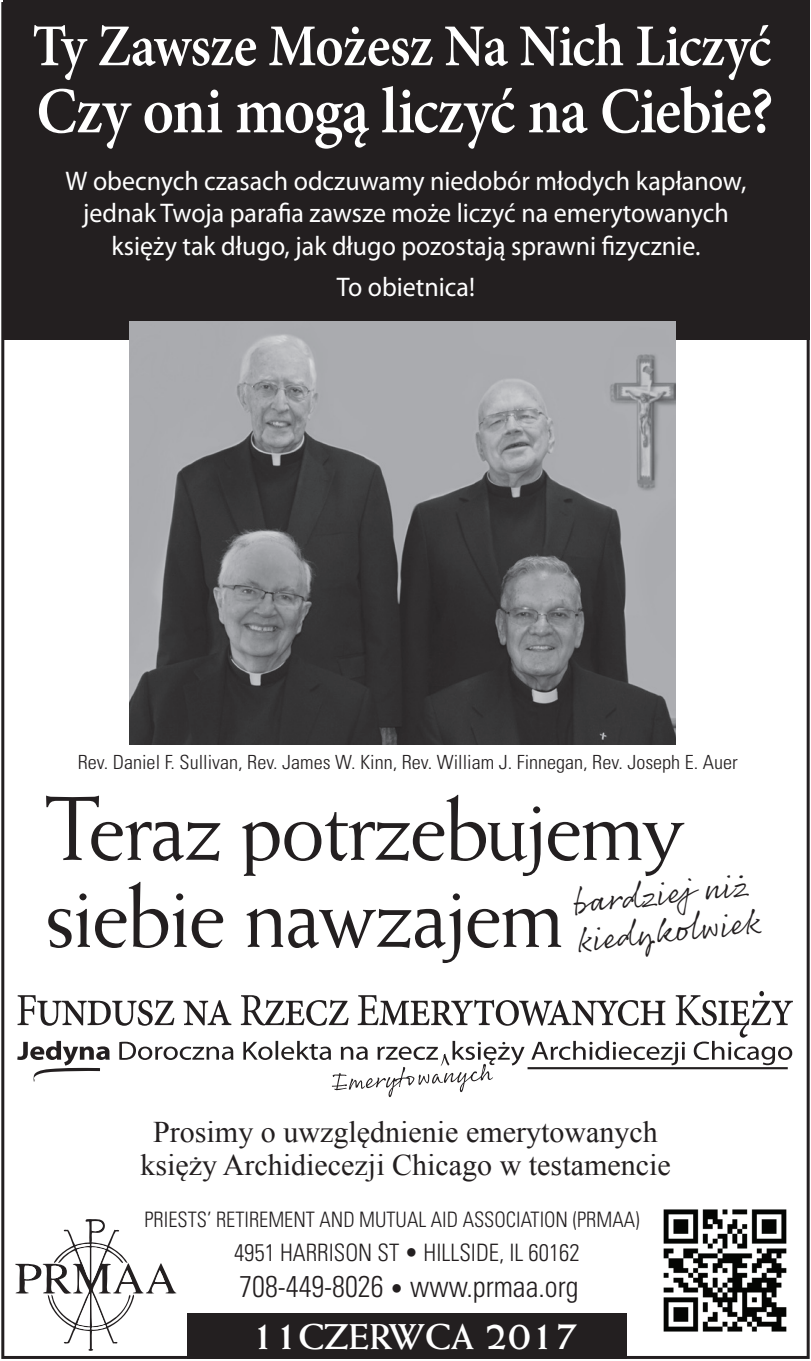
<style>
.page{position:relative;width:811px;height:1361px;background:#fff}
.page>*{position:absolute;margin:0;border:0;box-sizing:border-box;transform-origin:0 0}
.t1{font:90.6px/87px "Weiss";letter-spacing:-.03em;color:#231f20;scale:.94 1}
.t2{font:700 36px "Weiss";color:#fff}
.t3{font:34.8px/37.8px "Rollerscript Smooth";color:#231f20}
.t4{font:30px/33px "Times New Roman";color:#231f20;text-align:center}
.t5{font:300 condensed 30px "Univers";color:#231f20;scale:.96 1}
.t6{font:27px/32.4px "Myriad Pro";color:#fff;text-align:center;scale:.96 1}
.t7{font:300 condensed 24px "Univers";color:#231f20;scale:.96 1}
.t8{font:300 condensed 21.3px "Univers";color:#231f20;scale:.96 1}
.t9{font:300 condensed 19.5px "Univers";color:#231f20;scale:1.04 1}
.s1{font-size:24px}
.s2{font-size:42px}
</style>
<div class="page">
<div style="left:3px;top:0;width:806px;height:339px;background:#231f20"></div>
<img style="left:129px;top:321px;width:546px;height:423px">
<svg style="left:15px;top:1219px;width:162px;height:132px"></svg>
<div style="left:187px;top:1313px;width:439px;height:46px;background:#231f20"></div>
<img style="left:663px;top:1209px;width:124px;height:123px">
<svg style="left:17px;top:991px;width:775px;height:106px"></svg>
<svg style="left:39px;top:86px;width:731px;height:63px"></svg>
<svg style="left:34px;top:23px;width:736px;height:57px"></svg>
<p class="t6" style="left:66px;top:164px;width:710px">W obecnych czasach odczuwamy niedobór młodych kapłanow, jednak Twoja parafia zawsze może liczyć na emerytowanych księży tak długo, jak długo pozostają sprawni fizycznie.</p>
<p class="t6" style="left:337px;top:270px;width:145px">To obietnica!</p>
<p class="t9" style="left:78px;top:750px;width:636px">Rev. Daniel F. Sullivan, Rev. James W. Kinn, Rev. William J. Finnegan, Rev. Joseph E. Auer</p>
<h1 class="t1" style="left:45px;top:784px;width:682px">Teraz potrzebujemy siebie nawzajem</h1>
<p class="t3" style="left:571px;top:882px;width:187px;rotate:-6deg">bardziej niż kiedykol wiek</p>
<p class="t4" style="left:140px;top:1115px;width:531px">Prosimy o uwzględnienie emerytowanych księży Archidiecezji Chicago w testamencie</p>
<p class="t8" style="left:144px;top:1207px;width:517px">PRIESTS’ RETIREMENT AND MUTUAL AID ASSOCIATION (PRMAA)</p>
<p class="t7" style="left:234px;top:1238px;width:361px">4951 HARRISON ST • HILLSIDE, IL 60162</p>
<p class="t5" style="left:239px;top:1268px;width:354px">708-449-8026 <span class="s1">•</span> www.prmaa.org</p>
<h2 class="t2" style="left:251px;top:1315px;width:328px"><span class="s2">11</span>CZERWCA <span class="s2">2017</span></h2>
</div>
